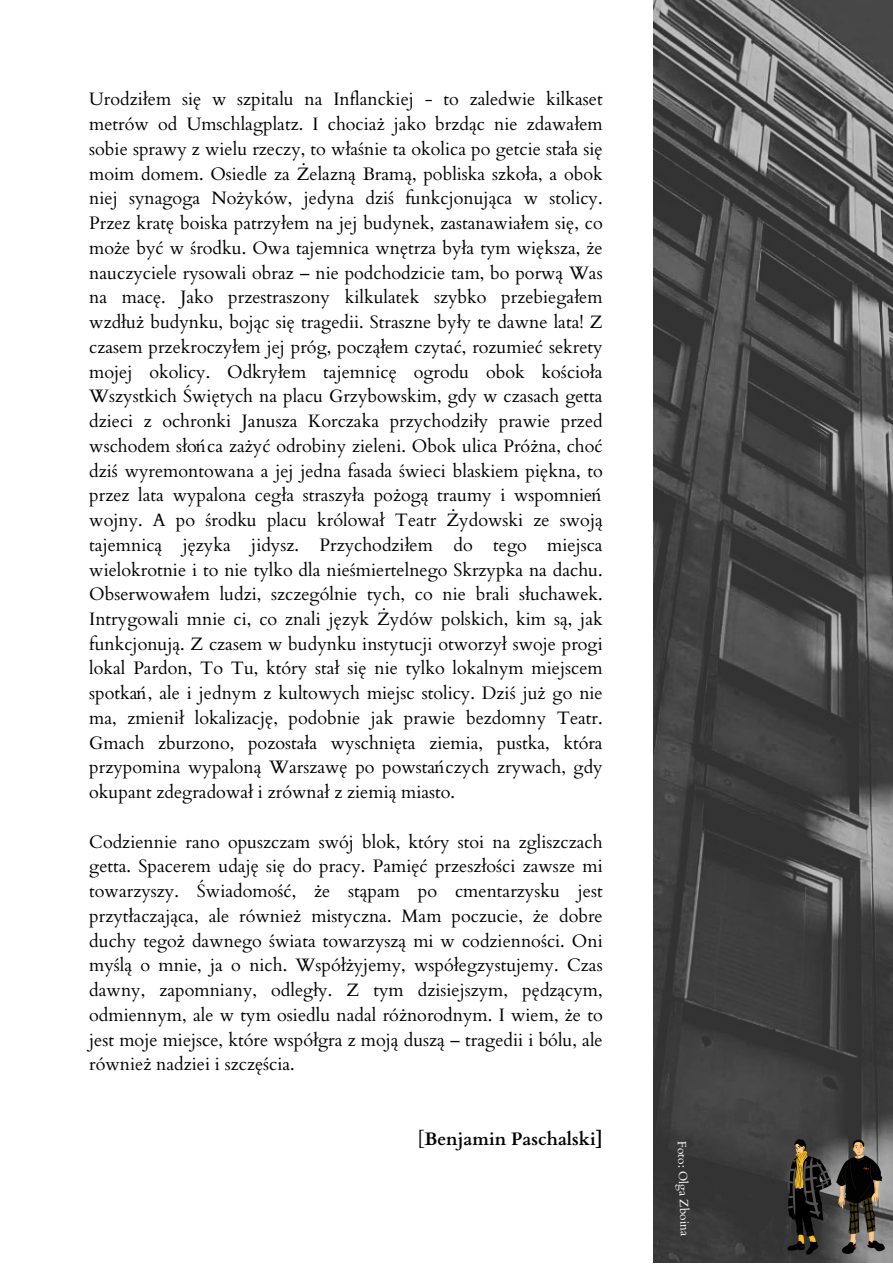
<style>
.page{position:relative;width:893px;height:1264px;background:#fff}
.page>*{position:absolute;margin:0;border:0;box-sizing:border-box;transform-origin:0 0}
.t1{font:18px/24.8px "Cardo";color:#000;text-align:justify}
.t2{font:700 18px "Cardo";color:#000}
.t3{font:12px "Cardo";color:#fff}
.s1{font-weight:400}
</style>
<div class="page">
<img style="left:653px;top:0;width:239px;height:1262px">
<img style="left:682px;top:1091px;width:210px;height:171px">
<p class="t1" style="left:89px;top:87px;width:515px">Urodziłem się w szpitalu na Inflanckiej - to zaledwie kilkaset metrów od Umschlagplatz. I chociaż jako brzdąc nie zdawałem sobie sprawy z wielu rzeczy, to właśnie ta okolica po getcie stała się moim domem. Osiedle za Żelazną Bramą, pobliska szkoła, a obok niej synagoga Nożyków, jedyna dziś funkcjonująca w stolicy.<br>Przez kratę boiska patrzyłem na jej budynek, zastanawiałem się, co może być w środku. Owa tajemnica wnętrza była tym większa, że nauczyciele rysowali obraz – nie podchodzicie tam, bo porwą Was na macę. Jako przestraszony kilkulatek szybko przebiegałem wzdłuż budynku, bojąc się tragedii. Straszne były te dawne lata! Z czasem przekroczyłem jej próg, począłem czytać, rozumieć sekrety mojej okolicy. Odkryłem tajemnicę ogrodu obok kościoła Wszystkich Świętych na placu Grzybowskim, gdy w czasach getta dzieci z ochronki Janusza Korczaka przychodziły prawie przed wschodem słońca zażyć odrobiny zieleni. Obok ulica Próżna, choć dziś wyremontowana a jej jedna fasada świeci blaskiem piękna, to przez lata wypalona cegła straszyła pożogą traumy i wspomnień wojny. A po środku placu królował Teatr Żydowski ze swoją tajemnicą języka jidysz. Przychodziłem do tego miejsca wielokrotnie i to nie tylko dla nieśmiertelnego Skrzypka na dachu.<br>Obserwowałem ludzi, szczególnie tych, co nie brali słuchawek.<br>Intrygowali mnie ci, co znali język Żydów polskich, kim są, jak funkcjonują. Z czasem w budynku instytucji otworzył swoje progi lokal Pardon, To Tu, który stał się nie tylko lokalnym miejscem spotkań, ale i jednym z kultowych miejsc stolicy. Dziś już go nie ma, zmienił lokalizację, podobnie jak prawie bezdomny Teatr.<br>Gmach zburzono, pozostała wyschnięta ziemia, pustka, która przypomina wypaloną Warszawę po powstańczych zrywach, gdy okupant zdegradował i zrównał z ziemią miasto.</p>
<p class="t1" style="left:89px;top:829px;width:515px">Codziennie rano opuszczam swój blok, który stoi na zgliszczach getta. Spacerem udaję się do pracy. Pamięć przeszłości zawsze mi towarzyszy. Świadomość, że stąpam po cmentarzysku jest przytłaczająca, ale również mistyczna. Mam poczucie, że dobre duchy tegoż dawnego świata towarzyszą mi w codzienności. Oni myślą o mnie, ja o nich. Współżyjemy, współegzystujemy. Czas dawny, zapomniany, odległy. Z tym dzisiejszym, pędzącym, odmiennym, ale w tym osiedlu nadal różnorodnym. I wiem, że to jest moje miejsce, które współgra z moją duszą – tragedii i bólu, ale również nadziei i szczęścia.</p>
<p class="t2" style="left:418px;top:1126px;width:186px"><span class="s1">[</span>Benjamin Paschalski]</p>
<p class="t3" style="left:689px;top:1140px;width:97px;rotate:88deg">Foto: Olga Zboina</p>
</div>
